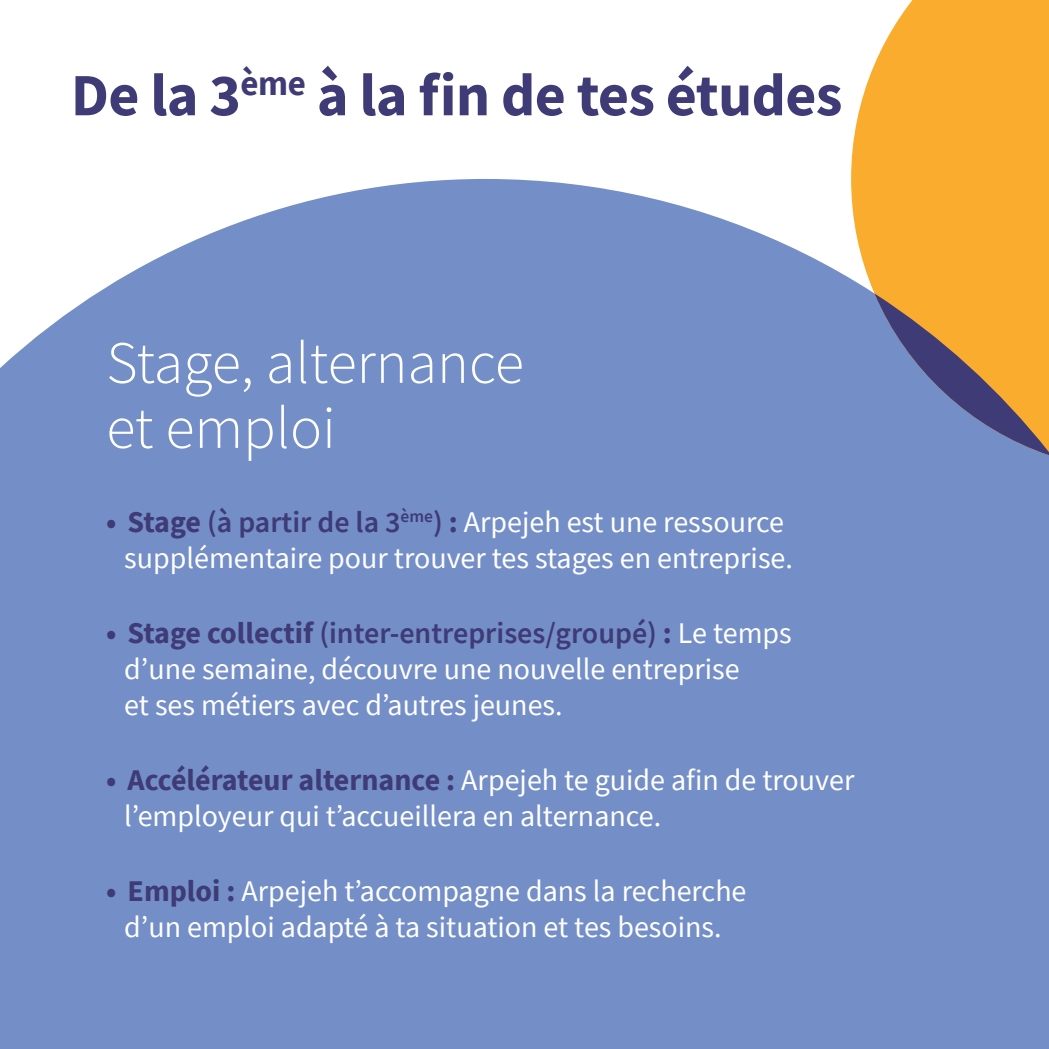
<style>
.page{position:relative;width:1049px;height:1049px;background:#fff}
.page>*{position:absolute;margin:0;border:0;box-sizing:border-box;transform-origin:0 0}
.Titre-H1{font:700 60px "Source Sans Pro";letter-spacing:-.01em;color:#3e3b76}
.Titres_secondaires_b{font:300 60px/65px "Source Sans Pro";color:#fff}
.t1{font:30px/36px "Source Sans Pro";color:#fff}
.s1{font-weight:700;color:#3e3b76}
.s2{font-weight:600;color:#3e3b76}
</style>
<div class="page">
<div style="left:0;top:179px;width:1049px;height:870px;background:#748ec8"></div>
<svg style="left:851px;top:0;width:198px;height:471px;fill:#faac2e"></svg>
<svg style="left:874px;top:293px;width:175px;height:162px"></svg>
<h1 class="Titre-H1" style="left:71px;top:55px;width:773px">De la 3<sup>ème</sup> à la fin de tes études</h1>
<h2 class="Titres_secondaires_b" style="left:106px;top:330px;width:419px">Stage, alternance et emploi</h2>
<p class="t1" style="left:106px;top:504px;width:688px;text-align:right"><span class="s1">• Stage</span> <span class="s2">(à partir de la 3</span><sup>ème</sup><span class="s2">)</span> <span class="s1">:</span> Arpejeh est une ressource supplémentaire pour trouver tes stages en entreprise.</p>
<p class="t1" style="left:124px;top:615px;width:669px;text-indent:-18px"><span class="s1">• Stage collectif</span> <span class="s2">(inter-entreprises/groupé)</span> <span class="s1">:</span> Le temps d’une semaine, découvre une nouvelle entreprise<br>et ses métiers avec d’autres jeunes.</p>
<p class="t1" style="left:124px;top:762px;width:731px;text-indent:-18px"><span class="s1">• Accélérateur alternance :</span> Arpejeh te guide afin de trouver l’employeur qui t’accueillera en alternance.</p>
<p class="t1" style="left:106px;top:873px;width:642px;text-align:center"><span class="s1">• Emploi :</span> Arpejeh t’accompagne dans la recherche d’un emploi adapté à ta situation et tes besoins.</p>
</div>
